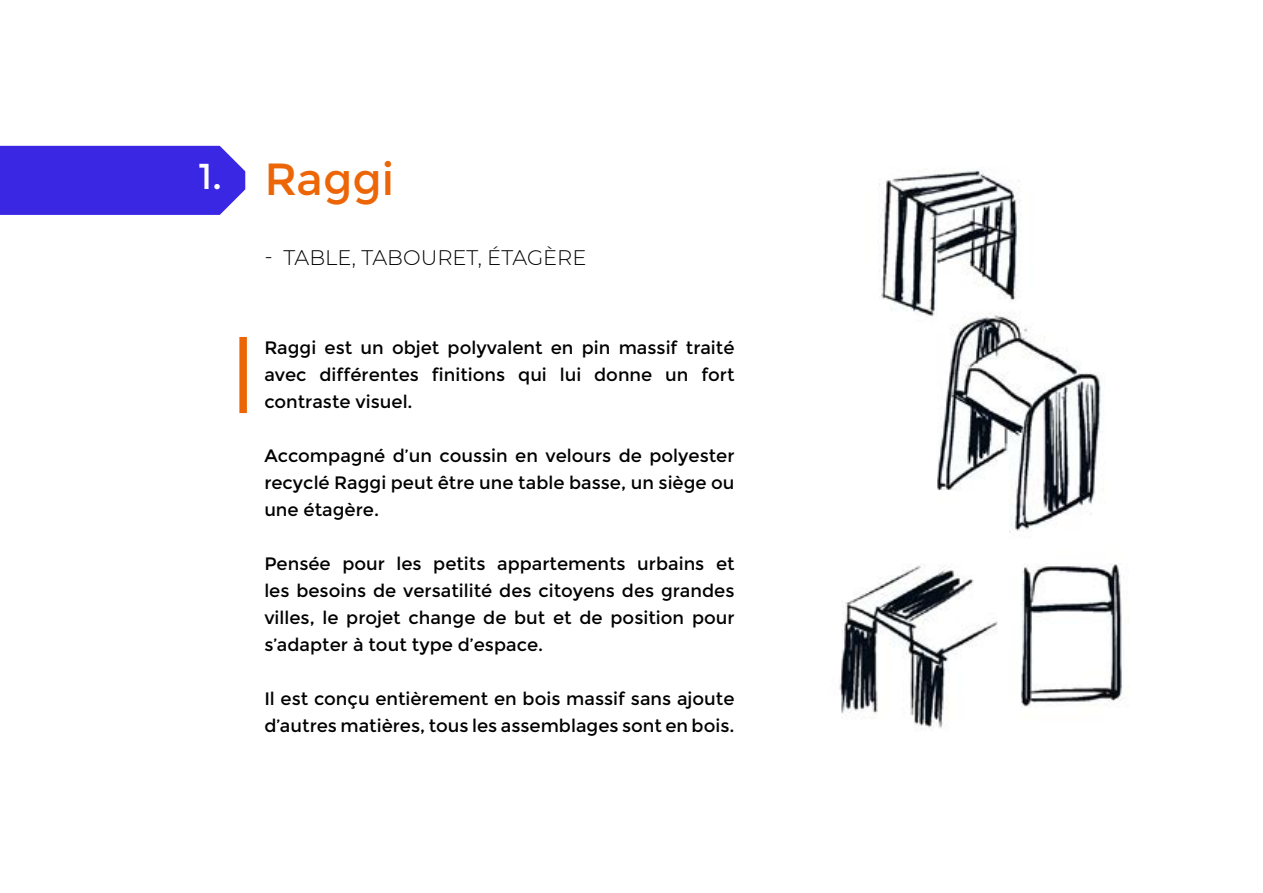
<style>
.page{position:relative;width:1263px;height:893px;background:#fff}
.page>*{position:absolute;margin:0;border:0;box-sizing:border-box;transform-origin:0 0}
.t1{font:45px "Montserrat";color:#ec6608}
.t2{font:300 21px "Montserrat";color:#000}
.t3{font:18px/27px "Montserrat";color:#000;text-align:justify}
.s1{font-size:36px;color:#fff}
</style>
<div class="page">
<div style="left:0;top:146px;width:245px;height:69px;background:#3927e4"></div>
<div style="left:239px;top:337px;width:8px;height:76px;background:#ec6608"></div>
<img style="left:839px;top:169px;width:287px;height:561px">
<h1 class="t1" style="left:198px;top:152px;width:197px"><span class="s1">1.</span> Raggi</h1>
<p class="t2" style="left:264px;top:244px;width:324px">- TABLE, TABOURET, ÉTAGÈRE</p>
<p class="t3" style="left:264px;top:334px;width:472px">Raggi est un objet polyvalent en pin massif traité avec différentes finitions qui lui donne un fort contraste visuel.</p>
<p class="t3" style="left:264px;top:442px;width:472px">Accompagné d’un coussin en velours de polyester recyclé Raggi peut être une table basse, un siège ou une étagère.</p>
<p class="t3" style="left:264px;top:550px;width:472px">Pensée pour les petits appartements urbains et les besoins de versatilité des citoyens des grandes villes, le projet change de but et de position pour s’adapter à tout type d’espace.</p>
<p class="t3" style="left:264px;top:685px;width:472px">Il est conçu entièrement en bois massif sans ajoute d’autres matières, tous les assemblages sont en bois.</p>
</div>
